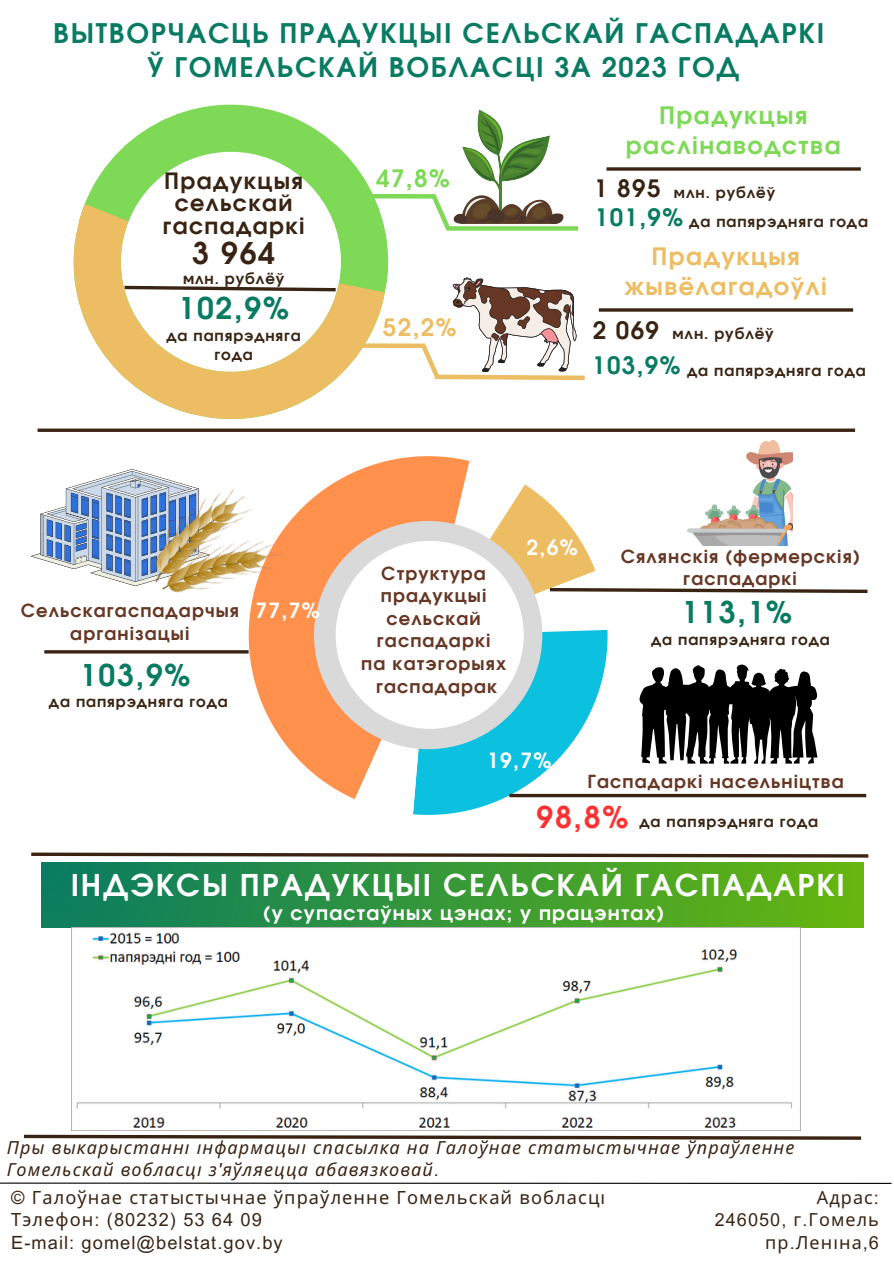
<style>
.page{position:relative;width:894px;height:1264px;background:#fff}
.page>*{position:absolute;margin:0;border:0;box-sizing:border-box;transform-origin:0 0}
.t1{font:700 30px "Evolventa";letter-spacing:.06em;color:#fff}
.t2{font:700 30px "Evolventa";letter-spacing:.06em;color:#087b62}
.t3{font:700 30px "Evolventa";color:#ff3131}
.t4{font:700 30px "Evolventa";color:#392413}
.t5{font:700 27px/33.8px "Evolventa";letter-spacing:.06em;color:#087b62;text-align:center}
.t6{font:700 24px/30.3px "Evolventa";letter-spacing:.06em;color:#7ed957;text-align:center}
.t7{font:700 24px/30.3px "Evolventa";letter-spacing:.06em;color:#ecbd62;text-align:center}
.t8{font:700 24px "Evolventa";letter-spacing:.06em;color:#087b62}
.t9{font:700 24px "Evolventa";letter-spacing:.06em;color:#392413}
.t10{font:700 22.5px/22.5px "Evolventa";letter-spacing:.06em;color:#392413;text-align:center}
.t11{font:700 21px "Evolventa";color:#fff}
.t12{font:700 19.5px "Evolventa";letter-spacing:.06em;color:#fff}
.t13{font:18.15px "Noto Sans";letter-spacing:.06em;color:#392413}
.t14{font:18.15px "Arial MT Pro";letter-spacing:.06em;color:#392413}
.t15{font:700 18px/22.5px "Evolventa";letter-spacing:.06em;color:#663724;text-align:center}
.t16{font:italic 18px/22.5px "Noto Sans";letter-spacing:.06em;color:#392413}
.t17{font:18px "Noto Sans";letter-spacing:.06em;color:#392413}
.t18{font:18px "Arial MT Pro";letter-spacing:.06em;color:#392413}
.t19{font:700 15px "Evolventa";letter-spacing:.06em;color:#392413}
.s1{font-family:"Arial MT Pro"}
.s2{font-family:"Noto Sans"}
</style>
<div class="page">
<hr style="left:0;top:1182px;width:891px;height:1px;background:#000">
<div style="left:41px;top:862px;width:822px;height:65px;background:linear-gradient(to right,#097b61,#66b60e)"></div>
<svg style="left:84px;top:104px;width:305px;height:187px"></svg>
<svg style="left:73px;top:204px;width:312px;height:215px"></svg>
<div style="left:360px;top:343px;width:65px;height:5px;background:#ecbd62"></div>
<div style="left:370px;top:194px;width:65px;height:5px;background:#7ed957"></div>
<div style="left:446px;top:226px;width:131px;height:5px;background:#7ed957"></div>
<svg style="left:121px;top:284px;width:218px;height:9px"></svg>
<svg style="left:606px;top:167px;width:254px;height:4px"></svg>
<svg style="left:598px;top:308px;width:254px;height:4px"></svg>
<svg style="left:428px;top:109px;width:136px;height:122px"></svg>
<svg style="left:417px;top:277px;width:168px;height:104px"></svg>
<svg style="left:38px;top:428px;width:816px;height:4px"></svg>
<svg style="left:213px;top:428px;width:256px;height:361px"></svg>
<svg style="left:314px;top:521px;width:21px;height:228px;fill:#ff914d"></svg>
<hr style="left:44px;top:650px;width:204px;height:3px;background:#392413">
<img style="left:746px;top:440px;width:46px;height:21px">
<svg style="left:31px;top:469px;width:111px;height:117px"></svg>
<img style="left:138px;top:472px;width:160px;height:163px">
<svg style="left:335px;top:461px;width:533px;height:354px"></svg>
<svg style="left:31px;top:852px;width:838px;height:6px"></svg>
<svg style="left:24px;top:1134px;width:838px;height:6px"></svg>
<img style="left:72px;top:927px;width:727px;height:201px">
<h3 class="t5" style="left:53px;top:18px;width:772px">ВЫТВОРЧАСЦЬ ПРАДУКЦЫІ СЕЛЬСКАЙ ГАСПАДАРКІ<br>Ў ГОМЕЛЬСКАЙ ВОБЛАСЦІ ЗА 2023 ГОД</h3>
<h4 class="t10" style="left:163px;top:171px;width:143px">Прадукцыя сельскай гаспадаркі</h4>
<p class="t4" style="left:192px;top:240px;width:84px">3 964</p>
<h4 class="t19" style="left:183px;top:271px;width:103px">млн. рублёў</h4>
<h4 class="t2" style="left:178px;top:295px;width:112px">102,9%</h4>
<p class="t19" style="left:166px;top:328px;width:136px">да папярэдняга</p>
<h4 class="t19" style="left:214px;top:348px;width:40px">года</h4>
<p class="t6" style="left:376px;top:165px;width:75px">47,8%</p>
<h4 class="t7" style="left:383px;top:313px;width:75px">52,2%</h4>
<p class="t6" style="left:625px;top:101px;width:216px">Прадукцыя раслінаводства</p>
<p class="t9" style="left:594px;top:177px;width:68px">1 895</p>
<h5 class="t19" style="left:673px;top:186px;width:103px">млн. рублёў</h5>
<p class="t8" style="left:594px;top:207px;width:90px">101,9%</p>
<h5 class="t19" style="left:689px;top:215px;width:180px">да папярэдняга года</h5>
<p class="t7" style="left:624px;top:242px;width:204px">Прадукцыя жывёлагадоўлі</p>
<h6 class="t9" style="left:592px;top:319px;width:68px">2 069</h6>
<h5 class="t19" style="left:672px;top:327px;width:103px">млн. рублёў</h5>
<p class="t8" style="left:592px;top:354px;width:90px">103,9%</p>
<h2 class="t19" style="left:687px;top:364px;width:180px">да папярэдняга года</h2>
<p class="t15" style="left:21px;top:600px;width:220px">Сельскагаспадарчыя</p>
<h6 class="t11" style="left:255px;top:601px;width:66px">77,7%</h6>
<p class="t15" style="left:70px;top:623px;width:121px">арганізацыі</p>
<h1 class="t2" style="left:80px;top:662px;width:112px">103,9%</h1>
<p class="t19" style="left:49px;top:695px;width:180px">да папярэдняга года</p>
<p class="t15" style="left:361px;top:563px;width:146px">Структура прадукцыі сельскай гаспадаркі<br>па катэгорыях гаспадарак</p>
<h2 class="t11" style="left:526px;top:538px;width:53px">2,6%</h2>
<h2 class="t15" style="left:620px;top:546px;width:240px">Сялянскія (фермерскія) гаспадаркі</h2>
<h5 class="t2" style="left:681px;top:599px;width:112px">113,1%</h5>
<h6 class="t19" style="left:651px;top:632px;width:180px">да папярэдняга года</h6>
<h6 class="t11" style="left:487px;top:750px;width:66px">19,7%</h6>
<p class="t15" style="left:587px;top:771px;width:258px">Гаспадаркі насельніцтва</p>
<p class="t3" style="left:536px;top:803px;width:93px">98,8%</p>
<p class="t19" style="left:639px;top:815px;width:180px">да папярэдняга года</p>
<p class="t1" style="left:71px;top:872px;width:775px">ІНДЭКСЫ ПРАДУКЦЫІ СЕЛЬСКАЙ ГАСПАДАРКІ</p>
<p class="t12" style="left:263px;top:904px;width:401px">(у супастаўных цэнах; у працэнтах)</p>
<p class="t16" style="left:7px;top:1135px;width:789px">Пры выкарыстанні інфармацыі спасылка на Галоўнае статыстычнае ўпраўленне<br>Гомельскай вобласці з<span class="s1">'</span>яўляецца абавязковай<span class="s1">.</span></p>
<h4 class="t13" style="left:11px;top:1184px;width:592px"><span class="s1">©</span> Галоўнае статыстычнае ўпраўленне Гомельскай вобласці</h4>
<h4 class="t14" style="left:11px;top:1213px;width:252px"><span class="s2">Тэлефон</span>: (80232) 53 64 09</h4>
<p class="t14" style="left:11px;top:1235px;width:273px">E-mail: gomel@belstat.gov.by</p>
<p class="t17" style="left:816px;top:1184px;width:64px">Адрас<span class="s1">:</span></p>
<h4 class="t18" style="left:714px;top:1212px;width:166px">246050, <span class="s2">г</span>.<span class="s2">Гомель</span></h4>
<p class="t17" style="left:765px;top:1229px;width:115px">пр<span class="s1">.</span>Леніна<span class="s1">,6</span></p>
</div>
